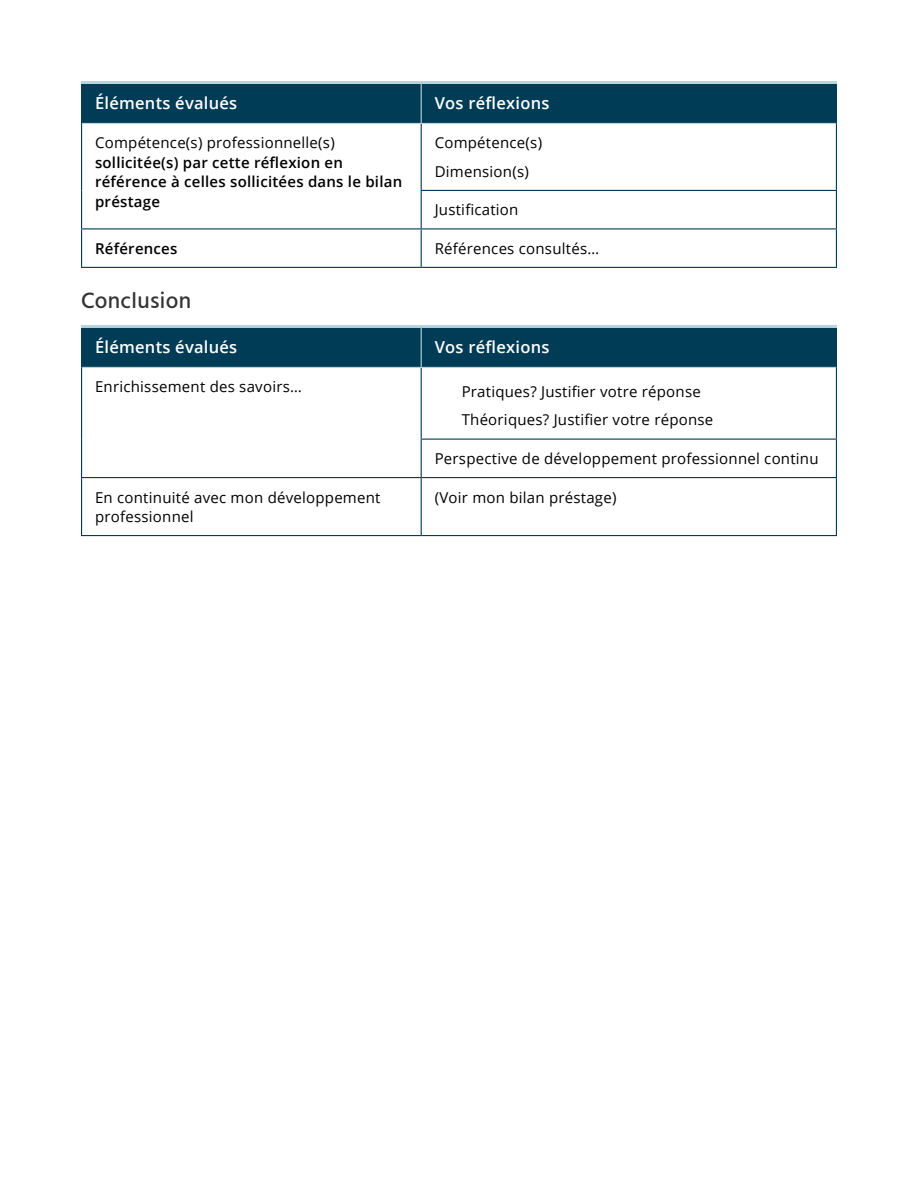
<style>
.page{position:relative;width:918px;height:1188px;background:#fff}
.page>*{position:absolute;margin:0;border:0;box-sizing:border-box;transform-origin:0 0}
.t1{font:500 22.5px "Hind Siliguri";letter-spacing:.015em;color:#333}
.T_encadre{font:600 16.5px "Open Sans";letter-spacing:.015em;color:#fff}
.P_encadre{font:15px/19.5px "Open Sans";letter-spacing:.015em;color:#000}
.P_encadre-2{font:600 15px/19.5px "Open Sans";letter-spacing:.015em;color:#000}
.Enum_encadre{font:15px "Open Sans";letter-spacing:.015em;color:#000}
.s1{font-weight:400}
</style>
<div class="page">
<div style="left:82px;top:84px;width:754px;height:39px;background:#003c56"></div>
<hr style="left:421px;top:84px;width:1px;height:39px;background:#b8d5db">
<hr style="left:81px;top:84px;width:1px;height:39px;background:#003c56">
<hr style="left:836px;top:84px;width:1px;height:39px;background:#003c56">
<hr style="left:82px;top:123px;width:339px;height:1px;background:#b8d5db">
<hr style="left:421px;top:123px;width:415px;height:1px;background:#b8d5db">
<hr style="left:81px;top:81px;width:340px;height:3px;background:#b8d5db">
<hr style="left:421px;top:81px;width:416px;height:3px;background:#b8d5db">
<hr style="left:81px;top:123px;width:1px;height:67px;background:#003c56">
<hr style="left:421px;top:124px;width:1px;height:66px;background:#003c56">
<hr style="left:836px;top:123px;width:1px;height:67px;background:#003c56">
<hr style="left:81px;top:190px;width:1px;height:38px;background:#003c56">
<hr style="left:421px;top:191px;width:1px;height:37px;background:#003c56">
<hr style="left:836px;top:191px;width:1px;height:37px;background:#003c56">
<hr style="left:81px;top:229px;width:1px;height:38px;background:#003c56">
<hr style="left:421px;top:229px;width:1px;height:38px;background:#003c56">
<hr style="left:836px;top:229px;width:1px;height:38px;background:#003c56">
<hr style="left:421px;top:190px;width:416px;height:1px;background:#003c56">
<hr style="left:81px;top:228px;width:340px;height:1px;background:#003c56">
<hr style="left:421px;top:228px;width:416px;height:1px;background:#003c56">
<hr style="left:81px;top:267px;width:340px;height:1px;background:#003c56">
<hr style="left:421px;top:267px;width:416px;height:1px;background:#003c56">
<div style="left:82px;top:328px;width:754px;height:39px;background:#003c56"></div>
<hr style="left:421px;top:328px;width:1px;height:39px;background:#b8d5db">
<hr style="left:81px;top:328px;width:1px;height:39px;background:#003c56">
<hr style="left:836px;top:328px;width:1px;height:39px;background:#003c56">
<hr style="left:82px;top:367px;width:339px;height:1px;background:#b8d5db">
<hr style="left:421px;top:367px;width:415px;height:1px;background:#b8d5db">
<hr style="left:81px;top:325px;width:340px;height:3px;background:#b8d5db">
<hr style="left:421px;top:325px;width:416px;height:3px;background:#b8d5db">
<hr style="left:81px;top:367px;width:1px;height:72px;background:#003c56">
<hr style="left:421px;top:368px;width:1px;height:71px;background:#003c56">
<hr style="left:836px;top:367px;width:1px;height:72px;background:#003c56">
<hr style="left:81px;top:439px;width:1px;height:38px;background:#003c56">
<hr style="left:421px;top:439px;width:416px;height:1px;background:#003c56">
<hr style="left:421px;top:440px;width:1px;height:37px;background:#003c56">
<hr style="left:836px;top:440px;width:1px;height:37px;background:#003c56">
<hr style="left:81px;top:477px;width:340px;height:1px;background:#003c56">
<hr style="left:81px;top:478px;width:1px;height:57px;background:#003c56">
<hr style="left:421px;top:477px;width:416px;height:1px;background:#003c56">
<hr style="left:421px;top:478px;width:1px;height:57px;background:#003c56">
<hr style="left:836px;top:478px;width:1px;height:57px;background:#003c56">
<hr style="left:81px;top:535px;width:340px;height:1px;background:#003c56">
<hr style="left:421px;top:535px;width:416px;height:1px;background:#003c56">
<p class="T_encadre" style="left:95px;top:92px;width:144px">Éléments évalués</p>
<p class="T_encadre" style="left:435px;top:92px;width:116px">Vos réflexions</p>
<p class="P_encadre-2" style="left:95px;top:133px;width:309px"><span class="s1">Compétence(s) professionnelle(s) </span>sollicitée(s) par cette réflexion en référence à celles sollicitées dans le bilan préstage</p>
<p class="P_encadre" style="left:435px;top:133px;width:109px">Compétence(s)</p>
<p class="P_encadre" style="left:435px;top:161px;width:96px">Dimension(s)</p>
<p class="P_encadre" style="left:435px;top:200px;width:85px">Justification</p>
<p class="P_encadre-2" style="left:95px;top:238px;width:84px">Références</p>
<p class="Enum_encadre" style="left:435px;top:238px;width:166px">Références consultés…</p>
<h2 class="t1" style="left:81px;top:285px;width:112px">Conclusion</h2>
<p class="T_encadre" style="left:95px;top:336px;width:144px">Éléments évalués</p>
<p class="T_encadre" style="left:435px;top:336px;width:116px">Vos réflexions</p>
<p class="P_encadre" style="left:95px;top:377px;width:208px">Enrichissement des savoirs…</p>
<p class="Enum_encadre" style="left:462px;top:381px;width:241px">Pratiques? Justifier votre réponse</p>
<p class="Enum_encadre" style="left:462px;top:410px;width:253px">Théoriques? Justifier votre réponse</p>
<p class="P_encadre" style="left:435px;top:449px;width:385px">Perspective de développement professionnel continu</p>
<p class="P_encadre" style="left:95px;top:487px;width:287px">En continuité avec mon développement professionnel</p>
<p class="Enum_encadre" style="left:435px;top:487px;width:183px">(Voir mon bilan préstage)</p>
</div>
